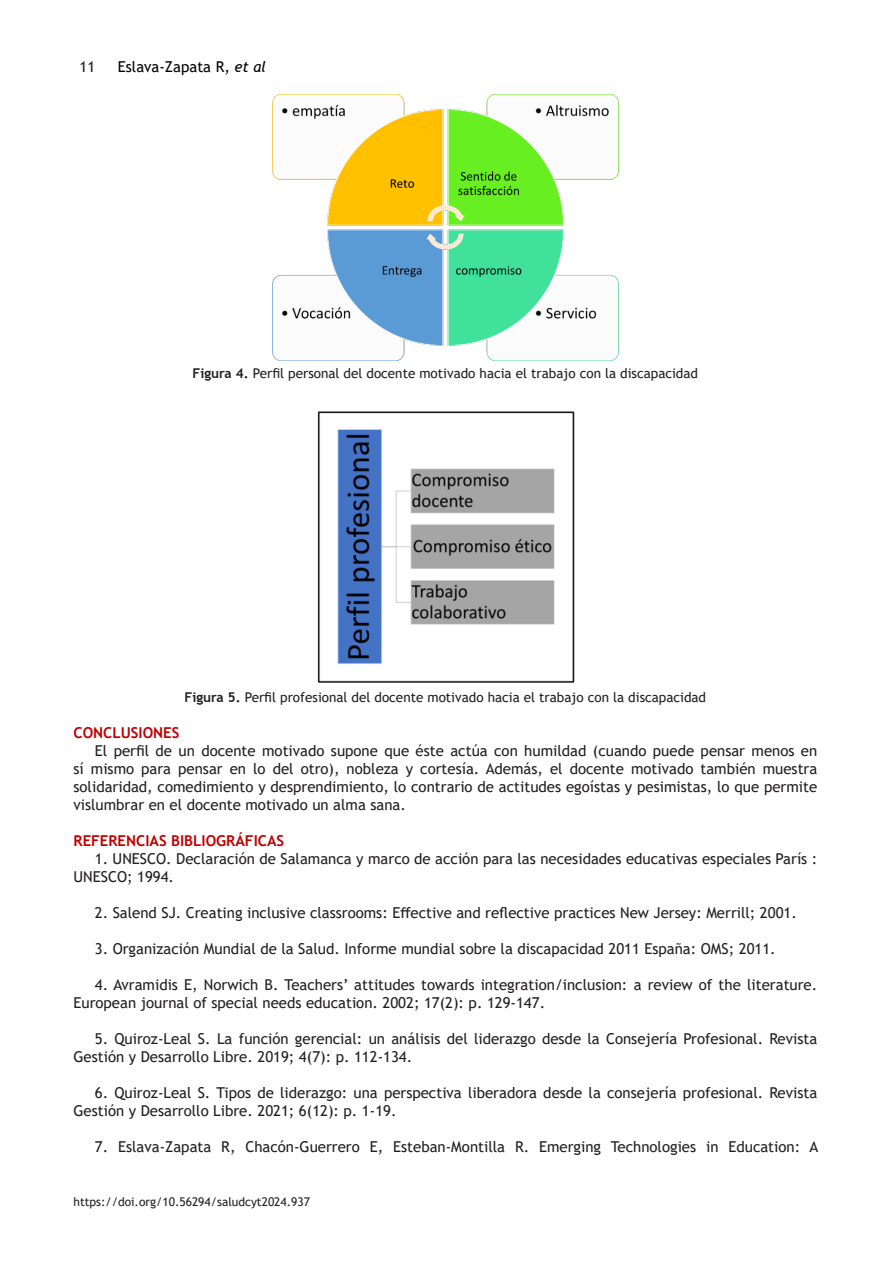
<style>
.page{position:relative;width:893px;height:1263px;background:#fff}
.page>*{position:absolute;margin:0;border:0;box-sizing:border-box;transform-origin:0 0}
.t1{font:15px/18px "Trebuchet MS";color:#231f20}
.t2{font:700 15px "Trebuchet MS";color:#c00000}
.t3{font:15px "Trebuchet MS";color:#000}
.t4{font:13.5px "Trebuchet MS";color:#231f20}
.t5{font:12px "Trebuchet MS";color:#231f20}
.s1{font-style:italic}
.s2{font-weight:700}
</style>
<div class="page">
<img style="left:272px;top:94px;width:347px;height:266px">
<img style="left:317px;top:411px;width:258px;height:272px">
<p class="t1" style="left:80px;top:58px;width:17px">11</p>
<p class="t3" style="left:118px;top:57px;width:150px">Eslava-Zapata R, <span class="s1">et al</span></p>
<p class="t4" style="left:193px;top:365px;width:507px"><span class="s2">Figura 4.</span> Perfil personal del docente motivado hacia el trabajo con la discapacidad</p>
<p class="t4" style="left:185px;top:689px;width:523px"><span class="s2">Figura 5.</span> Perfil profesional del docente motivado hacia el trabajo con la discapacidad</p>
<p class="t2" style="left:74px;top:723px;width:107px">CONCLUSIONES</p>
<p class="t1" style="left:74px;top:742px;width:745px;text-align:justify;text-indent:21px">El perfil de un docente motivado supone que éste actúa con humildad (cuando puede pensar menos en sí mismo para pensar en lo del otro), nobleza y cortesía. Además, el docente motivado también muestra solidaridad, comedimiento y desprendimiento, lo contrario de actitudes egoístas y pesimistas, lo que permite vislumbrar en el docente motivado un alma sana.</p>
<p class="t2" style="left:74px;top:831px;width:212px">REFERENCIAS BIBLIOGRÁFICAS</p>
<p class="t1" style="left:74px;top:850px;width:745px;text-indent:21px">1. UNESCO. Declaración de Salamanca y marco de acción para las necesidades educativas especiales París :<br>UNESCO; 1994.</p>
<p class="t1" style="left:95px;top:904px;width:704px">2. Salend SJ. Creating inclusive classrooms: Effective and reflective practices New Jersey: Merrill; 2001.</p>
<p class="t1" style="left:95px;top:940px;width:682px">3. Organización Mundial de la Salud. Informe mundial sobre la discapacidad 2011 España: OMS; 2011.</p>
<p class="t1" style="left:74px;top:976px;width:745px;text-indent:21px">4. Avramidis E, Norwich B. Teachers’ attitudes towards integration/inclusion: a review of the literature.<br>European journal of special needs education. 2002; 17(2): p. 129-147.</p>
<p class="t1" style="left:74px;top:1030px;width:745px;text-indent:21px">5. Quiroz-Leal S. La función gerencial: un análisis del liderazgo desde la Consejería Profesional. Revista<br>Gestión y Desarrollo Libre. 2019; 4(7): p. 112-134.</p>
<p class="t1" style="left:74px;top:1084px;width:745px;text-indent:21px">6. Quiroz-Leal S. Tipos de liderazgo: una perspectiva liberadora desde la consejería profesional. Revista<br>Gestión y Desarrollo Libre. 2021; 6(12): p. 1-19.</p>
<p class="t1" style="left:95px;top:1138px;width:725px">7. Eslava-Zapata R, Chacón-Guerrero E, Esteban-Montilla R. Emerging Technologies in Education: A</p>
<p class="t5" style="left:74px;top:1194px;width:238px">https://doi.org/10.56294/saludcyt2024.937</p>
</div>
